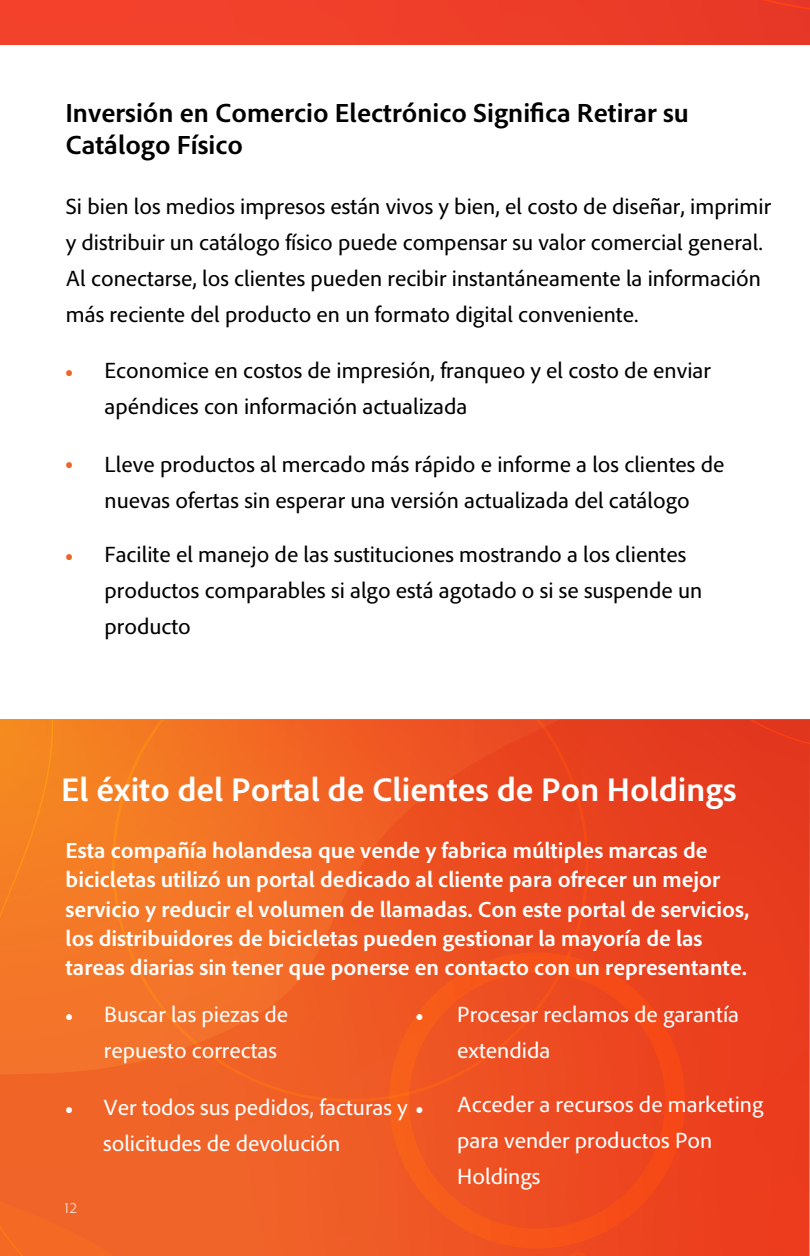
<style>
.page{position:relative;width:810px;height:1256px;background:#fff}
.page>*{position:absolute;margin:0;border:0;box-sizing:border-box;transform-origin:0 0}
.t1{font:700 33.75px "Adobe Clean";color:#fff}
.t2{font:700 27px/32.4px "Adobe Clean";color:#000}
.t3{font:22.5px/36px "Adobe Clean";color:#000}
.t4{font:700 22.5px/29.2px "Adobe Clean";color:#fff}
.t5{font:22.5px/36px "Adobe Clean";color:#fff}
.t6{font:22.5px "Minion Pro";color:#ec6526}
.t7{font:22.5px "Minion Pro";color:#fff}
.t8{font:300 15.75px "Adobe Clean";color:#fff}
.s1{font-family:"Minion Pro"}
</style>
<div class="page">
<div style="left:0;top:0;width:810px;height:45px;background:#ef3f2a"></div>
<svg style="left:169px;top:750px;width:641px;height:506px;background:#eb4920"></svg>
<div style="left:158px;top:1102px;width:11px;height:154px;background:#f06429"></div>
<div style="left:588px;top:719px;width:222px;height:31px;background:#e3391f"></div>
<svg style="left:0;top:719px;width:158px;height:537px;background:#f27226"></svg>
<svg style="left:112px;top:719px;width:476px;height:383px;background:#ef5e23"></svg>
<div style="left:389px;top:952px;width:296px;height:296px;border:20px solid #fc9744;border-radius:50%"></div>
<svg style="left:568px;top:1252px;width:21px;height:4px"></svg>
<p class="t2" style="left:65px;top:95px;width:625px">Inversión en Comercio Electrónico Significa Retirar su<br>Catálogo Físico</p>
<p class="t3" style="left:66px;top:187px;width:707px">Si bien los medios impresos están vivos y bien, el costo de diseñar, imprimir y distribuir un catálogo físico puede compensar su valor comercial general.<br>Al conectarse, los clientes pueden recibir instantáneamente la información más reciente del producto en un formato digital conveniente.</p>
<p class="t6" style="left:65px;top:355px;width:10px">•</p>
<p class="t6" style="left:65px;top:447px;width:10px">•</p>
<p class="t6" style="left:65px;top:540px;width:10px">•</p>
<p class="t3" style="left:104px;top:351px;width:608px">Economice en costos de impresión, franqueo y el costo de enviar apéndices con información actualizada</p>
<p class="t3" style="left:104px;top:446px;width:621px">Lleve productos al mercado más rápido e informe a los clientes de nuevas ofertas sin esperar una versión actualizada del catálogo</p>
<p class="t3" style="left:104px;top:536px;width:599px">Facilite el manejo de las sustituciones mostrando a los clientes productos comparables si algo está agotado o si se suspende un producto</p>
<h1 class="t1" style="left:61px;top:768px;width:677px">El éxito del Portal de Clientes de Pon Holdings</h1>
<p class="t4" style="left:66px;top:835px;width:686px">Esta compañía holandesa que vende y fabrica múltiples marcas de bicicletas utilizó un portal dedicado al cliente para ofrecer un mejor servicio y reducir el volumen de llamadas. Con este portal de servicios, los distribuidores de bicicletas pueden gestionar la mayoría de las tareas diarias sin tener que ponerse en contacto con un representante.</p>
<p class="t5" style="left:104px;top:996px;width:186px">Buscar las piezas de repuesto correctas</p>
<p class="t5" style="left:457px;top:996px;width:283px">Procesar reclamos de garantía extendida</p>
<p class="t5" style="left:457px;top:1086px;width:308px">Acceder a recursos de marketing para vender productos Pon<br>Holdings</p>
<p class="t7" style="left:415px;top:1000px;width:10px">•</p>
<p class="t7" style="left:65px;top:1000px;width:10px">•</p>
<p class="t5" style="left:103px;top:1088px;width:322px">Ver todos sus pedidos, facturas y <span class="s1">•</span></p>
<p class="t7" style="left:65px;top:1092px;width:10px">•</p>
<p class="t5" style="left:103px;top:1124px;width:239px">solicitudes de devolución</p>
<p class="t8" style="left:65px;top:1199px;width:14px">12</p>
</div>
